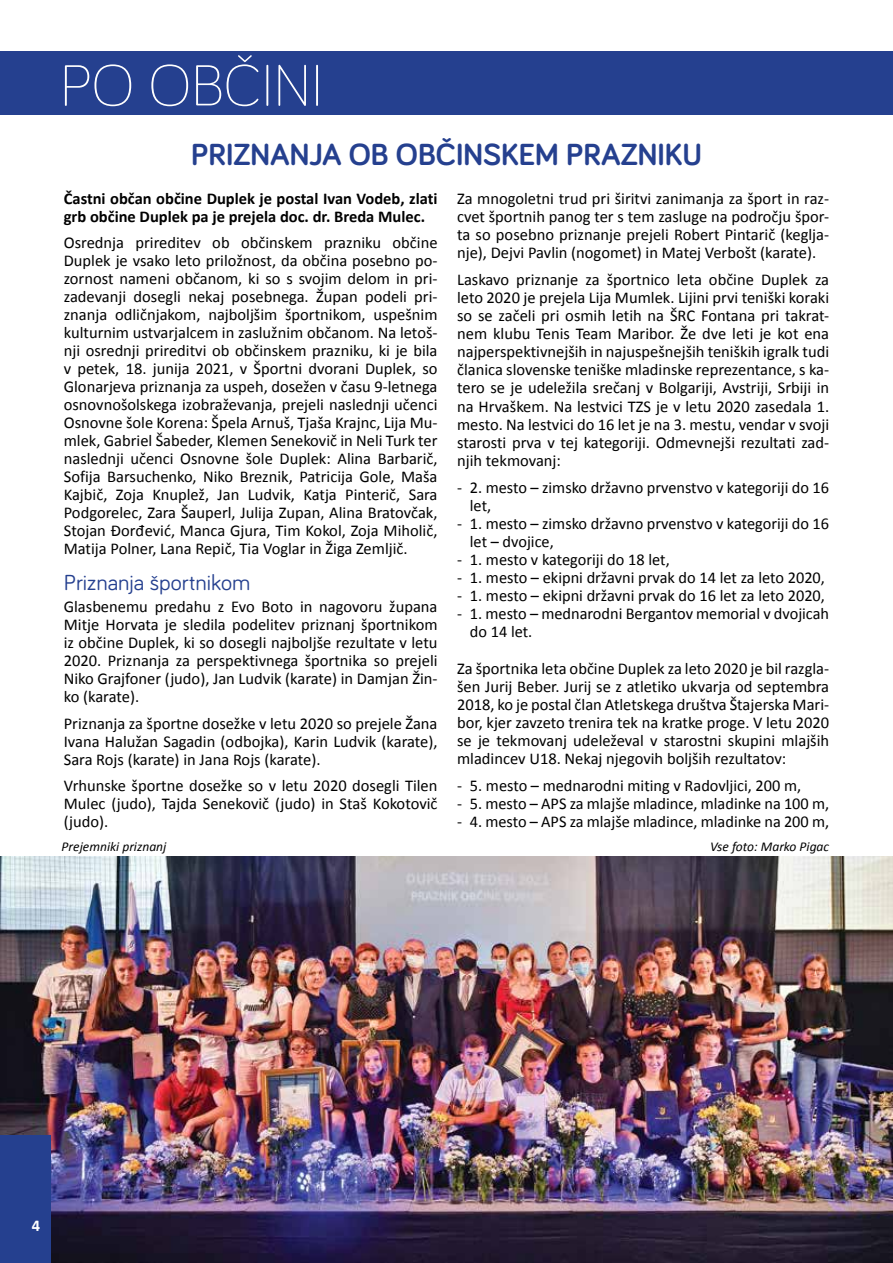
<style>
.page{position:relative;width:893px;height:1263px;background:#fff}
.page>*{position:absolute;margin:0;border:0;box-sizing:border-box;transform-origin:0 0}
.t1{font:300 59.7px "Bariol";color:#fff}
.t2{font:700 31.5px "Bariol";color:#25408f}
.t3{font:22.5px "Bariol";color:#25408f}
.t4{font:16.5px/18px "Calibri";color:#000;text-align:justify}
.t5{font:700 16.5px/18px "Calibri";color:#000}
.t6{font:700 16.5px "Calibri";color:#fff}
.t7{font:italic 13.5px "Calibri";color:#000}
</style>
<div class="page">
<div style="left:0;top:52px;width:893px;height:63px;background:#25408f"></div>
<img style="left:0;top:857px;width:893px;height:406px">
<div style="left:0;top:1135px;width:51px;height:128px;background:#25408f"></div>
<h1 class="t1" style="left:60px;top:45px;width:265px">PO OBČINI</h1>
<h2 class="t2" style="left:191px;top:133px;width:512px">PRIZNANJA OB OBČINSKEM PRAZNIKU</h2>
<p class="t5" style="left:64px;top:189px;width:375px">Častni občan občine Duplek je postal Ivan Vodeb, zlati grb občine Duplek pa je prejela doc. dr. Breda Mulec.</p>
<p class="t4" style="left:64px;top:234px;width:375px">Osrednja prireditev ob občinskem prazniku občine Duplek je vsako leto priložnost, da občina posebno po&shy;zornost nameni občanom, ki so s svojim delom in pri&shy;zadevanji dosegli nekaj posebnega. Župan podeli pri&shy;znanja odličnjakom, najboljšim športnikom, uspešnim kulturnim ustvarjalcem in zaslužnim občanom. Na letoš&shy;nji osrednji prireditvi ob občinskem prazniku, ki je bila v petek, 18. junija 2021, v Športni dvorani Duplek, so Glonarjeva priznanja za uspeh, dosežen v času 9-letnega osnovnošolskega izobraževanja, prejeli naslednji učenci Osnovne šole Korena: Špela Arnuš, Tjaša Krajnc, Lija Mu&shy;mlek, Gabriel Šabeder, Klemen Senekovič in Neli Turk ter naslednji učenci Osnovne šole Duplek: Alina Barbarič, Sofija Barsuchenko, Niko Breznik, Patricija Gole, Maša Kajbič, Zoja Knuplež, Jan Ludvik, Katja Pinterič, Sara Podgorelec, Zara Šauperl, Julija Zupan, Alina Bratovčak, Stojan Đorđević, Manca Gjura, Tim Kokol, Zoja Miholič, Matija Polner, Lana Repič, Tia Voglar in Žiga Zemljič.</p>
<h3 class="t3" style="left:64px;top:567px;width:188px">Priznanja športnikom</h3>
<p class="t4" style="left:64px;top:598px;width:375px">Glasbenemu predahu z Evo Boto in nagovoru župana Mitje Horvata je sledila podelitev priznanj športnikom iz občine Duplek, ki so dosegli najboljše rezultate v letu 2020. Priznanja za perspektivnega športnika so prejeli Niko Grajfoner (judo), Jan Ludvik (karate) in Damjan Žin&shy;ko (karate).</p>
<p class="t4" style="left:64px;top:714px;width:375px">Priznanja za športne dosežke v letu 2020 so prejele Žana Ivana Halužan Sagadin (odbojka), Karin Ludvik (karate), Sara Rojs (karate) in Jana Rojs (karate).</p>
<p class="t4" style="left:64px;top:777px;width:375px">Vrhunske športne dosežke so v letu 2020 dosegli Tilen Mulec (judo), Tajda Senekovič (judo) in Staš Kokotovič (judo).</p>
<p class="t4" style="left:457px;top:189px;width:374px">Za mnogoletni trud pri širitvi zanimanja za šport in raz&shy;cvet športnih panog ter s tem zasluge na področju špor&shy;ta so posebno priznanje prejeli Robert Pintarič (keglja&shy;nje), Dejvi Pavlin (nogomet) in Matej Verbošt (karate).</p>
<p class="t4" style="left:457px;top:270px;width:374px">Laskavo priznanje za športnico leta občine Duplek za leto 2020 je prejela Lija Mumlek. Lijini prvi teniški koraki so se začeli pri osmih letih na ŠRC Fontana pri takrat&shy;nem klubu Tenis Team Maribor. Že dve leti je kot ena najperspektivnejših in najuspešnejših teniških igralk tudi članica slovenske teniške mladinske reprezentance, s ka&shy;tero se je udeležila srečanj v Bolgariji, Avstriji, Srbiji in na Hrvaškem. Na lestvici TZS je v letu 2020 zasedala 1. mesto. Na lestvici do 16 let je na 3. mestu, vendar v svoji starosti prva v tej kategoriji. Odmevnejši rezultati zad&shy;njih tekmovanj:</p>
<p class="t4" style="left:470px;top:478px;width:361px;text-indent:-13px">- 2. mesto – zimsko državno prvenstvo v kategoriji do 16 let,</p>
<p class="t4" style="left:470px;top:514px;width:361px;text-indent:-13px">- 1. mesto – zimsko državno prvenstvo v kategoriji do 16 let – dvojice,</p>
<p class="t4" style="left:457px;top:550px;width:214px">- 1. mesto v kategoriji do 18 let,</p>
<p class="t4" style="left:457px;top:569px;width:369px">- 1. mesto – ekipni državni prvak do 14 let za leto 2020,</p>
<p class="t4" style="left:457px;top:587px;width:369px">- 1. mesto – ekipni državni prvak do 16 let za leto 2020,</p>
<p class="t4" style="left:470px;top:605px;width:361px;text-indent:-13px">- 1. mesto – mednarodni Bergantov memorial v dvojicah do 14 let.</p>
<p class="t4" style="left:457px;top:659px;width:374px">Za športnika leta občine Duplek za leto 2020 je bil razgla&shy;šen Jurij Beber. Jurij se z atletiko ukvarja od septembra 2018, ko je postal član Atletskega društva Štajerska Mari&shy;bor, kjer zavzeto trenira tek na kratke proge. V letu 2020 se je tekmovanj udeleževal v starostni skupini mlajših mladincev U18. Nekaj njegovih boljših rezultatov:</p>
<p class="t4" style="left:457px;top:776px;width:346px">- 5. mesto – mednarodni miting v Radovljici, 200 m,</p>
<p class="t4" style="left:457px;top:794px;width:374px">- 5. mesto – APS za mlajše mladince, mladinke na 100 m,</p>
<p class="t4" style="left:457px;top:813px;width:374px">- 4. mesto – APS za mlajše mladince, mladinke na 200 m,</p>
<p class="t7" style="left:62px;top:837px;width:106px">Prejemniki priznanj</p>
<p class="t7" style="left:710px;top:837px;width:120px">Vse foto: Marko Pigac</p>
<p class="t6" style="left:32px;top:1215px;width:10px">4</p>
</div>
